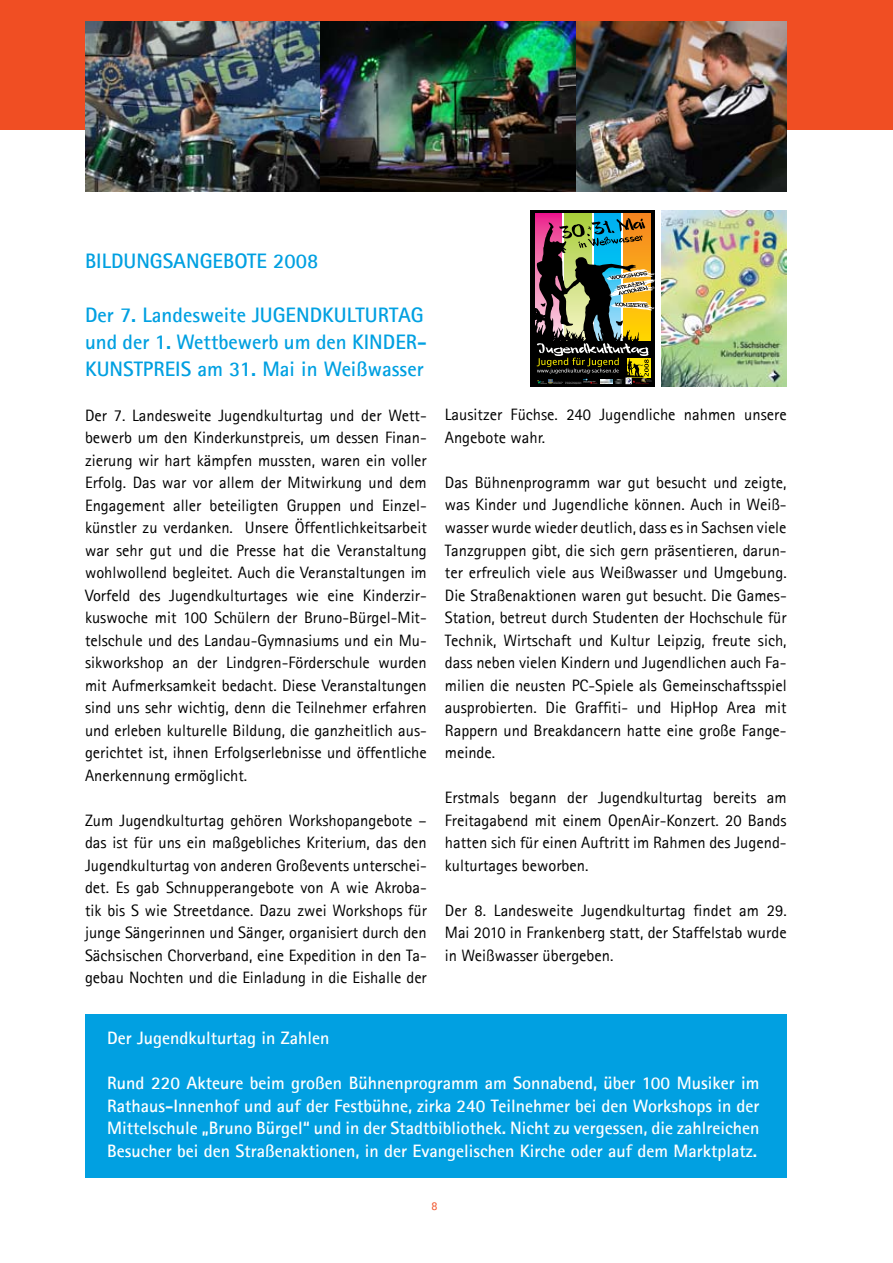
<style>
.page{position:relative;width:893px;height:1263px;background:#fff}
.page>*{position:absolute;margin:0;border:0;box-sizing:border-box;transform-origin:0 0}
.t1{font:700 21px/27px "Rotis Sans Serif";color:#01a0e1}
.t2{font:700 18px/22.5px "Rotis Sans Serif";color:#fff;text-align:justify}
.t3{font:16.5px/22.5px "Rotis Sans Serif";color:#000;text-align:justify}
.t4{font:12px "Rotis Sans Serif";color:#f04e23}
</style>
<div class="page">
<div style="left:0;top:0;width:893px;height:130px;background:#f04e23"></div>
<img style="left:85px;top:21px;width:235px;height:170px">
<img style="left:576px;top:21px;width:211px;height:170px">
<div style="left:85px;top:1015px;width:702px;height:163px;background:#01a0e1"></div>
<img style="left:662px;top:210px;width:125px;height:176px">
<div style="left:530px;top:210px;width:9px;height:177px;background:#000"></div>
<svg style="left:650px;top:210px;width:5px;height:8px"></svg>
<div style="left:530px;top:353px;width:125px;height:34px;background:#000"></div>
<div style="left:535px;top:210px;width:27px;height:142px;background:#ed1a8e"></div>
<div style="left:565px;top:210px;width:26px;height:142px;background:#a9cf3c"></div>
<div style="left:594px;top:210px;width:27px;height:142px;background:#00afef"></div>
<div style="left:624px;top:210px;width:26px;height:167px;background:#f5841f"></div>
<hr style="left:533px;top:210px;width:118px;height:3px;background:#000">
<img style="left:535px;top:218px;width:120px;height:167px">
<img style="left:320px;top:21px;width:256px;height:170px">
<p class="t1" style="left:85px;top:246px;width:235px">BILDUNGSANGEBOTE 2008</p>
<p class="t1" style="left:85px;top:300px;width:343px">Der 7. Landesweite JUGENDKULTURTAG und der 1. Wettbewerb um den KINDER-<br>KUNSTPREIS am 31. Mai in Weißwasser</p>
<p class="t3" style="left:85px;top:404px;width:343px">Der 7. Landesweite Jugendkulturtag und der Wett&shy;bewerb um den Kinderkunstpreis, um dessen Finan&shy;zierung wir hart kämpfen mussten, waren ein voller Erfolg. Das war vor allem der Mitwirkung und dem Engagement aller beteiligten Gruppen und Einzel&shy;künstler zu verdanken. Unsere Öffentlichkeitsarbeit war sehr gut und die Presse hat die Veranstaltung wohlwollend begleitet. Auch die Veranstaltungen im Vorfeld des Jugendkulturtages wie eine Kinderzir&shy;kuswoche mit 100 Schülern der Bruno-Bürgel-Mit&shy;telschule und des Landau-Gymnasiums und ein Mu&shy;sikworkshop an der Lindgren-Förderschule wurden mit Aufmerksamkeit bedacht. Diese Veranstaltungen sind uns sehr wichtig, denn die Teilnehmer erfahren und erleben kulturelle Bildung, die ganzheitlich aus&shy;gerichtet ist, ihnen Erfolgserlebnisse und öffentliche Anerkennung ermöglicht.</p>
<p class="t3" style="left:85px;top:809px;width:343px">Zum Jugendkulturtag gehören Workshopangebote – das ist für uns ein maßgebliches Kriterium, das den Jugendkulturtag von anderen Großevents unterschei&shy;det. Es gab Schnupperangebote von A wie Akroba&shy;tik bis S wie Streetdance. Dazu zwei Workshops für junge Sängerinnen und Sänger, organisiert durch den Sächsischen Chorverband, eine Expedition in den Ta&shy;gebau Nochten und die Einladung in die Eishalle der</p>
<p class="t3" style="left:445px;top:403px;width:343px">Lausitzer Füchse. 240 Jugendliche nahmen unsere<br>Angebote wahr.</p>
<p class="t3" style="left:445px;top:471px;width:343px">Das Bühnenprogramm war gut besucht und zeigte, was Kinder und Jugendliche können. Auch in Weiß&shy;wasser wurde wieder deutlich, dass es in Sachsen viele Tanzgruppen gibt, die sich gern präsentieren, darun&shy;ter erfreulich viele aus Weißwasser und Umgebung.<br>Die Straßenaktionen waren gut besucht. Die Games-Station, betreut durch Studenten der Hochschule für Technik, Wirtschaft und Kultur Leipzig, freute sich, dass neben vielen Kindern und Jugendlichen auch Fa&shy;milien die neusten PC-Spiele als Gemeinschaftsspiel ausprobierten. Die Graffiti- und HipHop Area mit Rappern und Breakdancern hatte eine große Fange&shy;meinde.</p>
<p class="t3" style="left:445px;top:786px;width:343px">Erstmals begann der Jugendkulturtag bereits am Freitagabend mit einem OpenAir-Konzert. 20 Bands hatten sich für einen Auftritt im Rahmen des Jugend&shy;kulturtages beworben.</p>
<p class="t3" style="left:445px;top:899px;width:343px">Der 8. Landesweite Jugendkulturtag findet am 29.<br>Mai 2010 in Frankenberg statt, der Staffelstab wurde in Weißwasser übergeben.</p>
<p class="t2" style="left:107px;top:1027px;width:224px">Der Jugendkulturtag in Zahlen</p>
<p class="t2" style="left:107px;top:1072px;width:654px">Rund 220 Akteure beim großen Bühnenprogramm am Sonnabend, über 100 Musiker im Rathaus-Innenhof und auf der Festbühne, zirka 240 Teilnehmer bei den Workshops in der Mittelschule „Bruno Bürgel“ und in der Stadtbibliothek. Nicht zu vergessen, die zahlreichen Besucher bei den Straßenaktionen, in der Evangelischen Kirche oder auf dem Marktplatz.</p>
<p class="t4" style="left:432px;top:1198px;width:7px">8</p>
</div>
